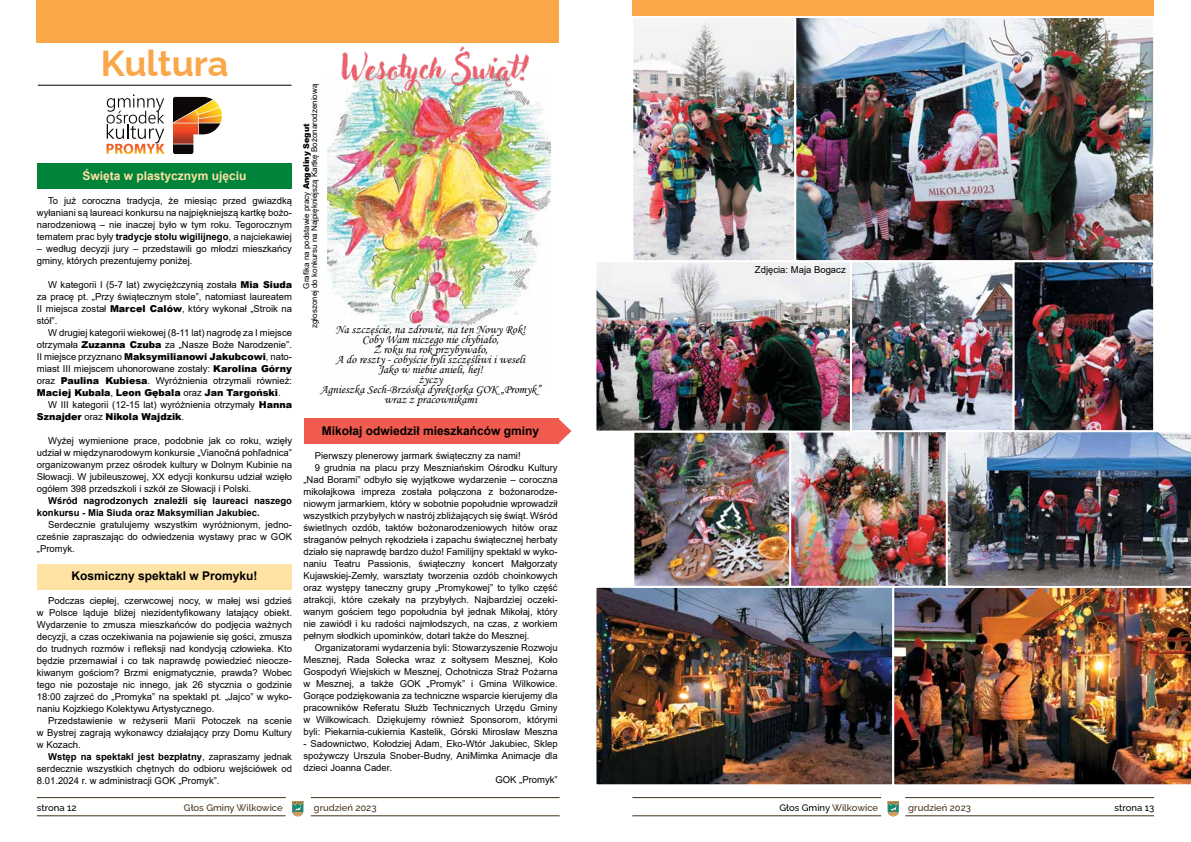
<style>
.page{position:relative;width:1191px;height:842px;background:#fff}
.page>*{position:absolute;margin:0;border:0;box-sizing:border-box;transform-origin:0 0}
.t1{font:700 36px "Raleway";color:#faa74a}
.t2{font:12px/10px "Monotype Corsiva";color:#000;text-align:center}
.t3{font:700 12px "Arial";color:#000}
.t4{font:700 12px "Arial";color:#ffe3a5}
.t5{font:9.5px/12px "Arial";color:#000;text-align:justify}
.t6{font:700 9.5px/12px "Arial";color:#000}
.t7{font:500 9.5px "Raleway";color:#423118}
.t8{font:500 9.5px "Raleway";color:#000}
.t9{font:8px/8px "Arial";color:#000;text-align:center}
.s1{font-weight:700}
.s2{font-weight:900}
.s3{color:#423118}
</style>
<div class="page">
<svg style="left:292px;top:801px;width:11px;height:15px"></svg>
<svg style="left:887px;top:801px;width:12px;height:15px"></svg>
<hr style="left:37px;top:797px;width:249px;height:1px;background:#423118">
<hr style="left:632px;top:797px;width:249px;height:1px;background:#423118">
<hr style="left:311px;top:797px;width:248px;height:1px;background:#423118">
<hr style="left:905px;top:797px;width:249px;height:1px;background:#423118">
<hr style="left:37px;top:815px;width:249px;height:1px;background:#423118">
<hr style="left:632px;top:815px;width:249px;height:1px;background:#423118">
<hr style="left:311px;top:815px;width:248px;height:1px;background:#423118">
<hr style="left:905px;top:815px;width:249px;height:1px;background:#423118">
<img style="left:791px;top:432px;width:154px;height:154px">
<img style="left:327px;top:92px;width:223px;height:236px">
<div style="left:37px;top:163px;width:254px;height:25px;background:#00833b"></div>
<div style="left:37px;top:565px;width:254px;height:25px;background:#ffe3a5"></div>
<div style="left:304px;top:419px;width:254px;height:25px;background:#f15b4f"></div>
<hr style="left:38px;top:85px;width:253px;height:1px;background:#000">
<div style="left:36px;top:0;width:523px;height:43px;background:#faa74a"></div>
<svg style="left:173px;top:97px;width:49px;height:57px"></svg>
<svg style="left:107px;top:94px;width:58px;height:60px"></svg>
<div style="left:632px;top:0;width:522px;height:18px;background:#faa74a"></div>
<img style="left:341px;top:46px;width:188px;height:46px">
<img style="left:597px;top:589px;width:294px;height:194px">
<div style="left:594px;top:586px;width:300px;height:200px;border:2px solid #fff"></div>
<img style="left:892px;top:586px;width:299px;height:200px">
<img style="left:634px;top:19px;width:518px;height:240px">
<div style="left:631px;top:16px;width:165px;height:246px;border:2px solid #fff"></div>
<div style="left:794px;top:16px;width:361px;height:246px;border:2px solid #fff"></div>
<img style="left:597px;top:263px;width:555px;height:167px">
<div style="left:849px;top:260px;width:165px;height:172px;border:2px solid #fff"></div>
<div style="left:594px;top:260px;width:258px;height:173px;border:2px solid #fff"></div>
<div style="left:1012px;top:260px;width:143px;height:173px;border:2px solid #fff"></div>
<img style="left:635px;top:434px;width:153px;height:151px">
<div style="left:632px;top:431px;width:159px;height:157px;border:2px solid #fff"></div>
<img style="left:945px;top:430px;width:246px;height:158px">
<svg style="left:558px;top:419px;width:13px;height:25px"></svg>
<h1 class="t1" style="left:101px;top:34px;width:129px">Kultura</h1>
<p class="t4" style="left:82px;top:167px;width:166px">Święta w plastycznym ujęciu</p>
<p class="t5" style="left:37px;top:195px;width:257px;text-indent:11px">To już coroczna tradycja, że miesiąc przed gwiazdką wyłaniani są laureaci konkursu na najpiękniejszą kartkę bożo&shy;narodzeniową – nie inaczej było w tym roku. Tegorocznym tematem prac były <span class="s1">tradycje stołu wigilijnego</span>, a najciekawiej</p>
<p class="t5" style="left:37px;top:243px;width:257px">– według decyzji jury – przedstawili go młodzi mieszkańcy gminy, których prezentujemy poniżej.</p>
<p class="t5" style="left:37px;top:279px;width:257px;text-indent:11px">W kategorii I (5-7 lat) zwyciężczynią została <span class="s2">Mia Siuda </span>za pracę pt. „Przy świątecznym stole”, natomiast laureatem II miejsca został <span class="s2">Marcel Calów</span>, który wykonał „Stroik na stół”.</p>
<p class="t5" style="left:37px;top:327px;width:257px;text-indent:11px">W drugiej kategorii wiekowej (8-11 lat) nagrodę za I miejsce otrzymała <span class="s2">Zuzanna Czuba</span> za „Nasze Boże Narodzenie”.<br>II miejsce przyznano <span class="s2">Maksymilianowi Jakubcowi</span>, nato&shy;miast III miejscem uhonorowane zostały: <span class="s2">Karolina Górny </span>oraz <span class="s2">Paulina Kubiesa</span>. Wyróżnienia otrzymali również:<br><span class="s2">Maciej Kubala</span>, <span class="s2">Leon Gębala</span> oraz <span class="s2">Jan Targoński</span>.</p>
<p class="t5" style="left:37px;top:399px;width:257px;text-indent:11px">W III kategorii (12-15 lat) wyróżnienia otrzymały <span class="s2">Hanna<br>Sznajder</span> oraz <span class="s2">Nikola Wajdzik</span>.</p>
<p class="t5" style="left:37px;top:435px;width:257px;text-indent:11px">Wyżej wymienione prace, podobnie jak co roku, wzięły udział w międzynarodowym konkursie „Vianočná pohľadnica” organizowanym przez ośrodek kultury w Dolnym Kubinie na Słowacji. W jubileuszowej, XX edycji konkursu udział wzięło ogółem 398 przedszkoli i szkół ze Słowacji i Polski.</p>
<p class="t6" style="left:37px;top:495px;width:257px;text-indent:11px">Wśród nagrodzonych znaleźli się laureaci naszego konkursu - Mia Siuda oraz Maksymilian Jakubiec.</p>
<p class="t5" style="left:37px;top:519px;width:257px;text-indent:11px">Serdecznie gratulujemy wszystkim wyróżnionym, jedno&shy;cześnie zapraszając do odwiedzenia wystawy prac w GOK „Promyk.</p>
<p class="t3" style="left:71px;top:567px;width:188px">Kosmiczny spektakl w Promyku!</p>
<p class="t5" style="left:37px;top:595px;width:257px;text-indent:11px">Podczas ciepłej, czerwcowej nocy, w małej wsi gdzieś w Polsce ląduje bliżej niezidentyfikowany latający obiekt.<br>Wydarzenie to zmusza mieszkańców do podjęcia ważnych decyzji, a czas oczekiwania na pojawienie się gości, zmusza do trudnych rozmów i refleksji nad kondycją człowieka. Kto będzie przemawiał i co tak naprawdę powiedzieć nieocze&shy;kiwanym gościom? Brzmi enigmatycznie, prawda? Wobec tego nie pozostaje nic innego, jak 26 stycznia o godzinie 18:00 zajrzeć do „Promyka” na spektakl pt. „Jajco” w wyko&shy;naniu Kojzkiego Kolektywu Artystycznego.</p>
<p class="t5" style="left:37px;top:715px;width:257px;text-indent:11px">Przedstawienie w reżyserii Marii Potoczek na scenie w Bystrej zagrają wykonawcy działający przy Domu Kultury w Kozach.</p>
<p class="t5" style="left:37px;top:751px;width:257px;text-indent:11px"><span class="s1">Wstęp na spektakl jest bezpłatny</span>, zapraszamy jednak serdecznie wszystkich chętnych do odbioru wejściówek od 8.01.2024 r. w administracji GOK „Promyk”.</p>
<p class="t9" style="left:302px;top:328px;width:246px;rotate:-90deg">Grafika na podstawie pracy <span class="s2">Angeliny Segut<br></span>zgłoszonej do konkursu na Najpiękniejszą Kartkę Bożonarodzeniową</p>
<p class="t2" style="left:320px;top:325px;width:222px">Na szczęście, na zdrowie, na ten Nowy Rok!<br>Coby Wam niczego nie chybiało,<br>Z roku na rok przybywało,<br>A do reszty - cobyście byli szczęśliwi i weseli<br>Jako w niebie anieli, hej!<br>życzy<br>Agnieszka Sech-Brzóska dyrektorka GOK „Promyk” wraz z pracownikami</p>
<p class="t3" style="left:322px;top:422px;width:219px">Mikołaj odwiedził mieszkańców gminy</p>
<p class="t5" style="left:315px;top:449px;width:207px">Pierwszy plenerowy jarmark świąteczny za nami!</p>
<p class="t5" style="left:315px;top:461px;width:244px">9 grudnia na placu przy Meszniańskim Ośrodku Kultury</p>
<p class="t5" style="left:303px;top:473px;width:256px">„Nad Borami” odbyło się wyjątkowe wydarzenie – coroczna</p>
<p class="t5" style="left:303px;top:485px;width:256px">mikołajkowa impreza została połączona z bożonarodze-</p>
<p class="t5" style="left:303px;top:497px;width:256px">niowym jarmarkiem, który w sobotnie popołudnie wprowadził</p>
<p class="t5" style="left:303px;top:509px;width:256px">wszystkich przybyłych w nastrój zbliżających się świąt. Wśród</p>
<p class="t5" style="left:303px;top:521px;width:256px">świetlnych ozdób, taktów bożonarodzeniowych hitów oraz</p>
<p class="t5" style="left:303px;top:533px;width:256px">straganów pełnych rękodzieła i zapachu świątecznej herbaty</p>
<p class="t5" style="left:303px;top:545px;width:256px">działo się naprawdę bardzo dużo! Familijny spektakl w wyko-</p>
<p class="t5" style="left:303px;top:557px;width:256px">naniu Teatru Passionis, świąteczny koncert Małgorzaty</p>
<p class="t5" style="left:303px;top:569px;width:256px">Kujawskiej-Zemły, warsztaty tworzenia ozdób choinkowych</p>
<p class="t5" style="left:303px;top:581px;width:256px">oraz występy taneczny grupy „Promykowej” to tylko część</p>
<p class="t5" style="left:303px;top:593px;width:256px">atrakcji, które czekały na przybyłych. Najbardziej oczeki-</p>
<p class="t5" style="left:303px;top:605px;width:256px">wanym gościem tego popołudnia był jednak Mikołaj, który</p>
<p class="t5" style="left:303px;top:617px;width:256px">nie zawiódł i ku radości najmłodszych, na czas, z workiem</p>
<p class="t5" style="left:303px;top:629px;width:227px">pełnym słodkich upominków, dotarł także do Mesznej.</p>
<p class="t5" style="left:315px;top:641px;width:244px">Organizatorami wydarzenia byli: Stowarzyszenie Rozwoju</p>
<p class="t5" style="left:303px;top:653px;width:256px">Mesznej, Rada Sołecka wraz z sołtysem Mesznej, Koło</p>
<p class="t5" style="left:303px;top:665px;width:256px">Gospodyń Wiejskich w Mesznej, Ochotnicza Straż Pożarna</p>
<p class="t5" style="left:303px;top:677px;width:256px">w Mesznej, a także GOK „Promyk” i Gmina Wilkowice.</p>
<p class="t5" style="left:303px;top:689px;width:256px">Gorące podziękowania za techniczne wsparcie kierujemy dla</p>
<p class="t5" style="left:303px;top:701px;width:256px">pracowników Referatu Służb Technicznych Urzędu Gminy</p>
<p class="t5" style="left:303px;top:713px;width:256px">w Wilkowicach. Dziękujemy również Sponsorom, którymi</p>
<p class="t5" style="left:303px;top:725px;width:256px">byli: Piekarnia-cukiernia Kastelik, Górski Mirosław Meszna</p>
<p class="t5" style="left:303px;top:737px;width:256px">- Sadownictwo, Kołodziej Adam, Eko-Wtór Jakubiec, Sklep</p>
<p class="t5" style="left:303px;top:749px;width:256px">spożywczy Urszula Snober-Budny, AniMimka Animacje dla</p>
<p class="t5" style="left:303px;top:761px;width:90px">dzieci Joanna Cader.</p>
<p class="t5" style="left:495px;top:773px;width:64px">GOK „Promyk”</p>
<p class="t5" style="left:755px;top:264px;width:92px">Zdjęcia: Maja Bogacz</p>
<p class="t8" style="left:37px;top:800px;width:41px">strona 12</p>
<p class="t7" style="left:184px;top:800px;width:100px">Głos Gminy Wilkowice</p>
<p class="t7" style="left:314px;top:800px;width:64px">grudzień 2023</p>
<p class="t8" style="left:779px;top:800px;width:100px">Głos Gminy <span class="s3">Wilkowice</span></p>
<p class="t7" style="left:908px;top:800px;width:64px">grudzień 2023</p>
<p class="t8" style="left:1114px;top:800px;width:41px">strona 13</p>
</div>
